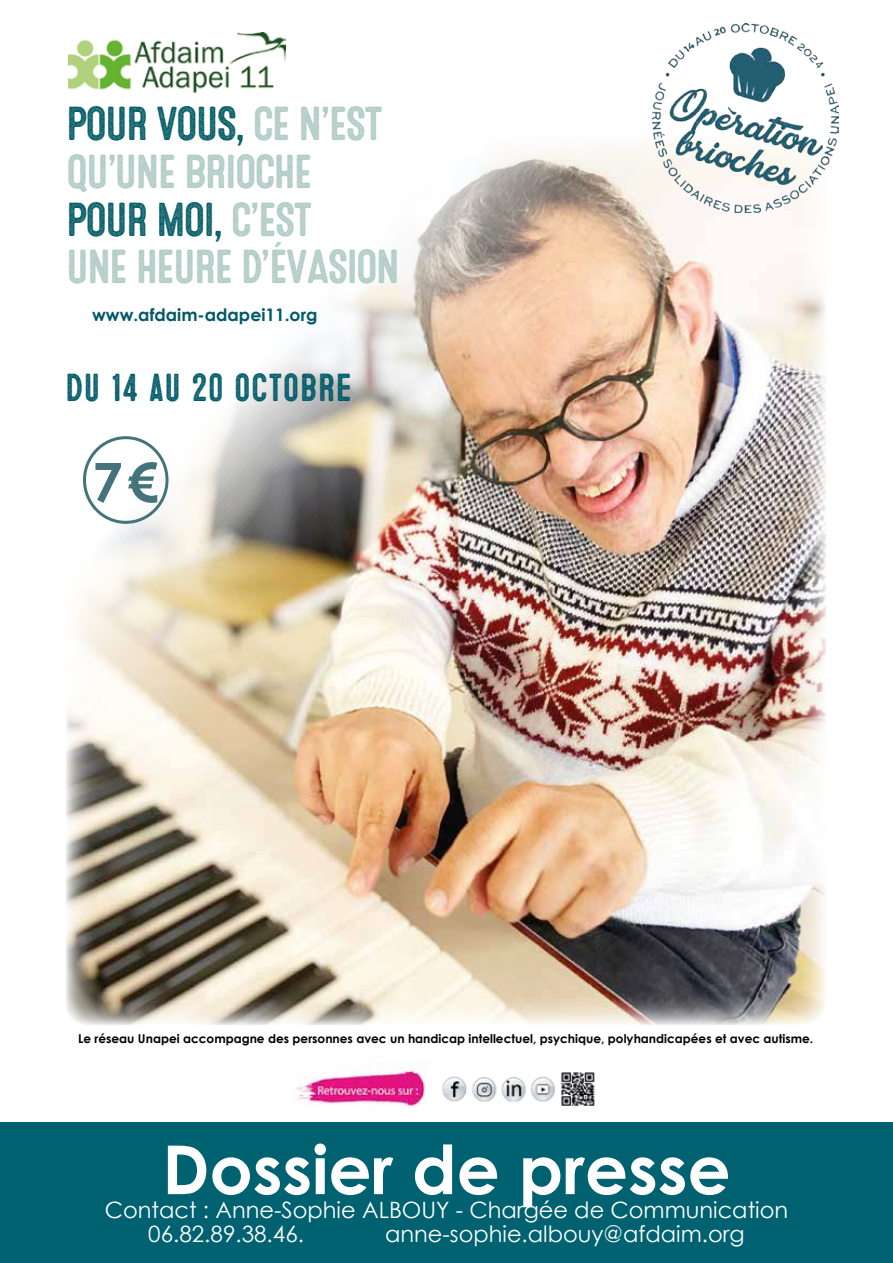
<style>
.page{position:relative;width:893px;height:1263px;background:#fff}
.page>*{position:absolute;margin:0;border:0;box-sizing:border-box;transform-origin:0 0}
.t1{font:700 67.5px "Century Gothic";color:#fff}
.t2{font:700 54.15px "Century Gothic";color:#44737c}
.t3{font:47.7px/47.7px "Microbrew Two";letter-spacing:-.055em;color:#b1ccc5}
.t4{font:39px "Microbrew Two";letter-spacing:-.005em;color:#005968}
.t5{font:22.5px/24px "Century Gothic";color:#fff}
.t6{font:700 17.25px "Century Gothic";color:#005968}
.t7{font:700 12.15px "Century Gothic";color:#000}
.s1{color:#075d67}
</style>
<div class="page">
<img style="left:66px;top:147px;width:760px;height:878px">
<svg style="left:661px;top:966px;width:5px;height:5px"></svg>
<img style="left:653px;top:23px;width:186px;height:190px">
<div style="left:83px;top:436px;width:86px;height:88px;border:3px solid #44737c;border-radius:50%"></div>
<img style="left:69px;top:33px;width:216px;height:60px">
<img style="left:296px;top:1062px;width:132px;height:44px">
<img style="left:426px;top:1069px;width:169px;height:36px">
<div style="left:0;top:1123px;width:893px;height:140px;background:#006271"></div>
<h3 class="t3" style="left:66px;top:102px;width:336px"><span class="s1">POUR VOUS,</span> CE N’EST<br>QU’UNE BRIOCHE<br><span class="s1">POUR MOI,</span> C’EST<br>UNE HEURE D’ÉVASION</h3>
<h3 class="t6" style="left:92px;top:302px;width:227px">www.afdaim-adapei11.org</h3>
<h3 class="t4" style="left:65px;top:366px;width:289px">DU 14 AU 20 OCTOBRE</h3>
<h2 class="t2" style="left:92px;top:441px;width:68px">7 €</h2>
<p class="t7" style="left:78px;top:1029px;width:737px">Le réseau Unapei accompagne des personnes avec un handicap intellectuel, psychique, polyhandicapées et avec autisme.</p>
<h1 class="t1" style="left:162px;top:1118px;width:570px">Dossier de presse</h1>
<h3 class="t5" style="left:148px;top:1198px;width:642px;text-indent:-43px">Contact : Anne-Sophie ALBOUY - Chargée de Communication<br>06.82.89.38.46.</h3>
<h3 class="t5" style="left:385px;top:1222px;width:361px">anne-sophie.albouy@afdaim.org</h3>
</div>
